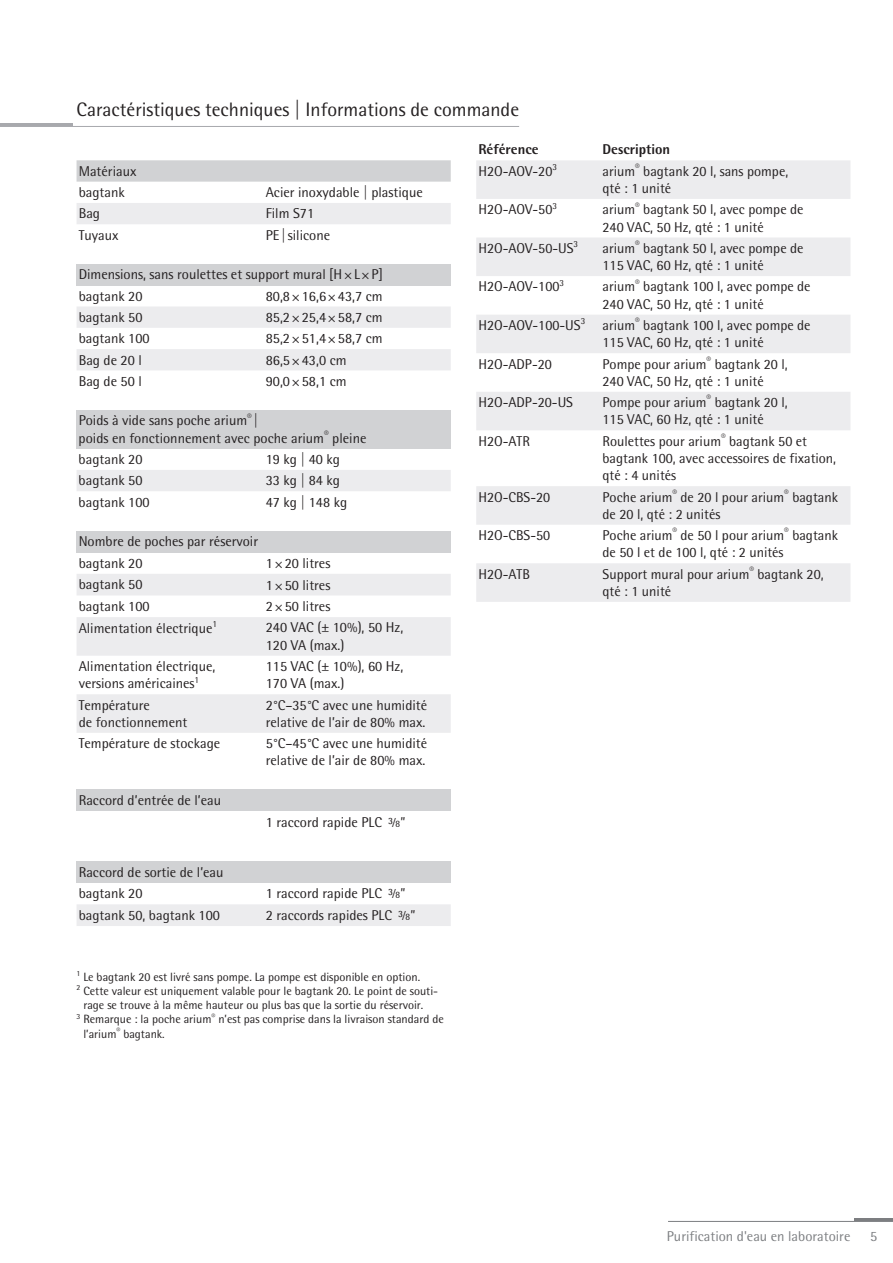
<style>
.page{position:relative;width:893px;height:1263px;background:#fff}
.page>*{position:absolute;margin:0;border:0;box-sizing:border-box;transform-origin:0 0}
.t1{font:19.5px "Sartorius Rotis Sans 2013";color:#231f20}
.t2{font:14.25px/17.2px "Sartorius Rotis Sans 2013";color:#231f20}
.t3{font:14.25px "Sartorius Rotis Sans 2013";color:#7c7e81}
.t4{font:800 14.25px "Sartorius Rotis Sans 2013";color:#231f20}
.t5{font:12px "Sartorius Rotis Sans 2013";color:#231f20}
</style>
<div class="page">
<hr style="left:668px;top:1221px;width:225px;height:1px;background:#7c7e81">
<hr style="left:855px;top:1218px;width:38px;height:3px;background:#7c7e81">
<svg style="left:77px;top:160px;width:374px;height:22px;background:#d2d3d5"></svg>
<div style="left:77px;top:203px;width:374px;height:21px;background:#ececee"></div>
<div style="left:77px;top:264px;width:374px;height:21px;background:#d1d2d4"></div>
<svg style="left:77px;top:307px;width:374px;height:63px"></svg>
<div style="left:77px;top:410px;width:374px;height:39px;background:#d1d2d4"></div>
<div style="left:77px;top:470px;width:374px;height:21px;background:#ececee"></div>
<div style="left:77px;top:531px;width:374px;height:21px;background:#d1d2d4"></div>
<svg style="left:77px;top:574px;width:374px;height:159px;fill:#ececee"></svg>
<div style="left:77px;top:790px;width:374px;height:21px;background:#d1d2d4"></div>
<div style="left:77px;top:861px;width:374px;height:22px;background:#d1d2d4"></div>
<hr style="left:0;top:126px;width:519px;height:1px;background:#a8a9ad">
<hr style="left:0;top:123px;width:72px;height:3px;background:#a8a9ad">
<svg style="left:476px;top:160px;width:374px;height:442px;fill:#ececee"></svg>
<svg style="left:275px;top:583px;width:7px;height:7px"></svg>
<svg style="left:275px;top:605px;width:7px;height:6px"></svg>
<div style="left:77px;top:904px;width:374px;height:22px;background:#ececee"></div>
<h1 class="t1" style="left:77px;top:97px;width:444px">Caractéristiques techniques | Informations de commande</h1>
<p class="t4" style="left:478px;top:141px;width:62px">Référence</p>
<p class="t4" style="left:603px;top:141px;width:69px">Description</p>
<p class="t2" style="left:478px;top:162px;width:80px">H2O-AOV-20<sup>3</sup></p>
<p class="t2" style="left:603px;top:162px;width:187px">arium<sup>®</sup> bagtank 20 l, sans pompe, qté : 1 unité</p>
<p class="t2" style="left:478px;top:201px;width:80px">H2O-AOV-50<sup>3</sup></p>
<p class="t2" style="left:603px;top:201px;width:203px">arium<sup>®</sup> bagtank 50 l, avec pompe de<br>240 VAC, 50 Hz, qté : 1 unité</p>
<p class="t2" style="left:478px;top:239px;width:101px">H2O-AOV-50-US<sup>3</sup></p>
<p class="t2" style="left:603px;top:239px;width:203px">arium<sup>®</sup> bagtank 50 l, avec pompe de<br>115 VAC, 60 Hz, qté : 1 unité</p>
<p class="t2" style="left:478px;top:278px;width:87px">H2O-AOV-100<sup>3</sup></p>
<p class="t2" style="left:603px;top:278px;width:210px">arium<sup>®</sup> bagtank 100 l, avec pompe de<br>240 VAC, 50 Hz, qté : 1 unité</p>
<p class="t2" style="left:603px;top:316px;width:210px;text-indent:-124px">H2O-AOV-100-US<sup>3</sup> arium<sup>®</sup> bagtank 100 l, avec pompe de<br>115 VAC, 60 Hz, qté : 1 unité</p>
<p class="t2" style="left:478px;top:355px;width:75px">H2O-ADP-20</p>
<p class="t2" style="left:603px;top:355px;width:187px">Pompe pour arium<sup>®</sup> bagtank 20 l,<br>240 VAC, 50 Hz, qté : 1 unité</p>
<p class="t2" style="left:478px;top:394px;width:96px">H2O-ADP-20-US</p>
<p class="t2" style="left:603px;top:394px;width:187px">Pompe pour arium<sup>®</sup> bagtank 20 l,<br>115 VAC, 60 Hz, qté : 1 unité</p>
<p class="t2" style="left:478px;top:432px;width:53px">H2O-ATR</p>
<p class="t2" style="left:603px;top:432px;width:235px">Roulettes pour arium<sup>®</sup> bagtank 50 et bagtank 100, avec accessoires de fixation, qté : 4 unités</p>
<p class="t2" style="left:478px;top:488px;width:73px">H2O-CBS-20</p>
<p class="t2" style="left:603px;top:488px;width:237px">Poche arium<sup>®</sup> de 20 l pour arium<sup>®</sup> bagtank de 20 l, qté : 2 unités</p>
<p class="t2" style="left:478px;top:526px;width:73px">H2O-CBS-50</p>
<p class="t2" style="left:603px;top:526px;width:237px">Poche arium<sup>®</sup> de 50 l pour arium<sup>®</sup> bagtank de 50 l et de 100 l, qté : 2 unités</p>
<p class="t2" style="left:478px;top:565px;width:53px">H2O-ATB</p>
<p class="t2" style="left:603px;top:565px;width:223px">Support mural pour arium<sup>®</sup> bagtank 20, qté : 1 unité</p>
<p class="t2" style="left:79px;top:160px;width:59px;line-height:21.3px">Matériaux bagtank</p>
<p class="t2" style="left:266px;top:183px;width:159px">Acier inoxydable | plastique</p>
<p class="t2" style="left:79px;top:205px;width:23px">Bag</p>
<p class="t2" style="left:266px;top:205px;width:50px">Film S71</p>
<p class="t2" style="left:79px;top:226px;width:41px">Tuyaux</p>
<p class="t2" style="left:266px;top:226px;width:66px">PE |silicone</p>
<p class="t2" style="left:79px;top:264px;width:306px;line-height:21.3px">Dimensions, sans roulettes et support mural [H×L×P] bagtank 20</p>
<p class="t2" style="left:266px;top:287px;width:118px">80,8×16,6×43,7 cm</p>
<p class="t2" style="left:79px;top:308px;width:65px">bagtank 50</p>
<p class="t2" style="left:266px;top:308px;width:118px">85,2×25,4×58,7 cm</p>
<p class="t2" style="left:79px;top:330px;width:73px">bagtank 100</p>
<p class="t2" style="left:266px;top:330px;width:118px">85,2×51,4×58,7 cm</p>
<p class="t2" style="left:79px;top:351px;width:65px">Bag de 20 l</p>
<p class="t2" style="left:266px;top:351px;width:82px">86,5×43,0 cm</p>
<p class="t2" style="left:79px;top:372px;width:65px">Bag de 50 l</p>
<p class="t2" style="left:266px;top:372px;width:82px">90,0×58,1 cm</p>
<p class="t2" style="left:79px;top:412px;width:289px">Poids à vide sans poche arium<sup>®</sup> |<br>poids en fonctionnement avec poche arium<sup>®</sup> pleine</p>
<p class="t2" style="left:79px;top:450px;width:65px">bagtank 20</p>
<p class="t2" style="left:266px;top:450px;width:76px">19 kg | 40 kg</p>
<p class="t2" style="left:79px;top:472px;width:65px">bagtank 50</p>
<p class="t2" style="left:266px;top:472px;width:76px">33 kg | 84 kg</p>
<p class="t2" style="left:79px;top:493px;width:73px">bagtank 100</p>
<p class="t2" style="left:266px;top:493px;width:83px">47 kg | 148 kg</p>
<p class="t2" style="left:79px;top:531px;width:181px;line-height:21.3px">Nombre de poches par réservoir bagtank 20</p>
<p class="t2" style="left:266px;top:554px;width:66px">1 20 litres</p>
<p class="t2" style="left:79px;top:576px;width:65px">bagtank 50</p>
<p class="t2" style="left:266px;top:576px;width:66px">1 50 litres</p>
<p class="t2" style="left:79px;top:597px;width:73px">bagtank 100</p>
<p class="t2" style="left:266px;top:598px;width:66px">2 50 litres</p>
<p class="t2" style="left:79px;top:619px;width:140px">Alimentation électrique<sup>1</sup></p>
<p class="t2" style="left:266px;top:619px;width:139px">240 VAC (± 10%), 50 Hz,<br>120 VA (max.)</p>
<p class="t2" style="left:79px;top:657px;width:138px">Alimentation électrique, versions américaines<sup>1</sup></p>
<p class="t2" style="left:266px;top:657px;width:139px">115 VAC (± 10%), 60 Hz,<br>170 VA (max.)</p>
<p class="t2" style="left:79px;top:696px;width:110px">Température<br>de fonctionnement</p>
<p class="t2" style="left:266px;top:696px;width:163px">2°C–35°C avec une humidité relative de l’air de 80% max.</p>
<p class="t2" style="left:79px;top:735px;width:143px">Température de stockage</p>
<p class="t2" style="left:266px;top:735px;width:163px">5°C–45°C avec une humidité relative de l’air de 80% max.</p>
<p class="t2" style="left:79px;top:791px;width:144px">Raccord d’entrée de l’eau</p>
<p class="t2" style="left:266px;top:813px;width:118px">1 raccord rapide PLC</p>
<p class="t2" style="left:401px;top:813px;width:7px">”</p>
<p class="t2" style="left:79px;top:861px;width:146px;line-height:21.3px">Raccord de sortie de l’eau bagtank 20</p>
<p class="t2" style="left:266px;top:885px;width:118px">1 raccord rapide PLC</p>
<p class="t2" style="left:401px;top:885px;width:7px">”</p>
<p class="t2" style="left:79px;top:906px;width:143px">bagtank 50, bagtank 100</p>
<p class="t2" style="left:266px;top:906px;width:128px">2 raccords rapides PLC</p>
<p class="t2" style="left:411px;top:906px;width:7px">”</p>
<p class="t5" style="left:77px;top:969px;width:345px"><sup>1</sup> Le bagtank 20 est livré sans pompe. La pompe est disponible en option.</p>
<p class="t5" style="left:77px;top:984px;width:363px"><sup>2</sup> Cette valeur est uniquement valable pour le bagtank 20. Le point de souti-</p>
<p class="t5" style="left:83px;top:998px;width:341px">rage se trouve à la même hauteur ou plus bas que la sortie du réservoir.</p>
<p class="t5" style="left:77px;top:1012px;width:369px"><sup>3</sup> Remarque : la poche arium<sup>®</sup> n’est pas comprise dans la livraison standard de</p>
<p class="t5" style="left:83px;top:1026px;width:83px">l’arium<sup>®</sup> bagtank.</p>
<p class="t3" style="left:667px;top:1228px;width:185px">Purification d'eau en laboratoire</p>
<p class="t3" style="left:870px;top:1228px;width:9px">5</p>
</div>
